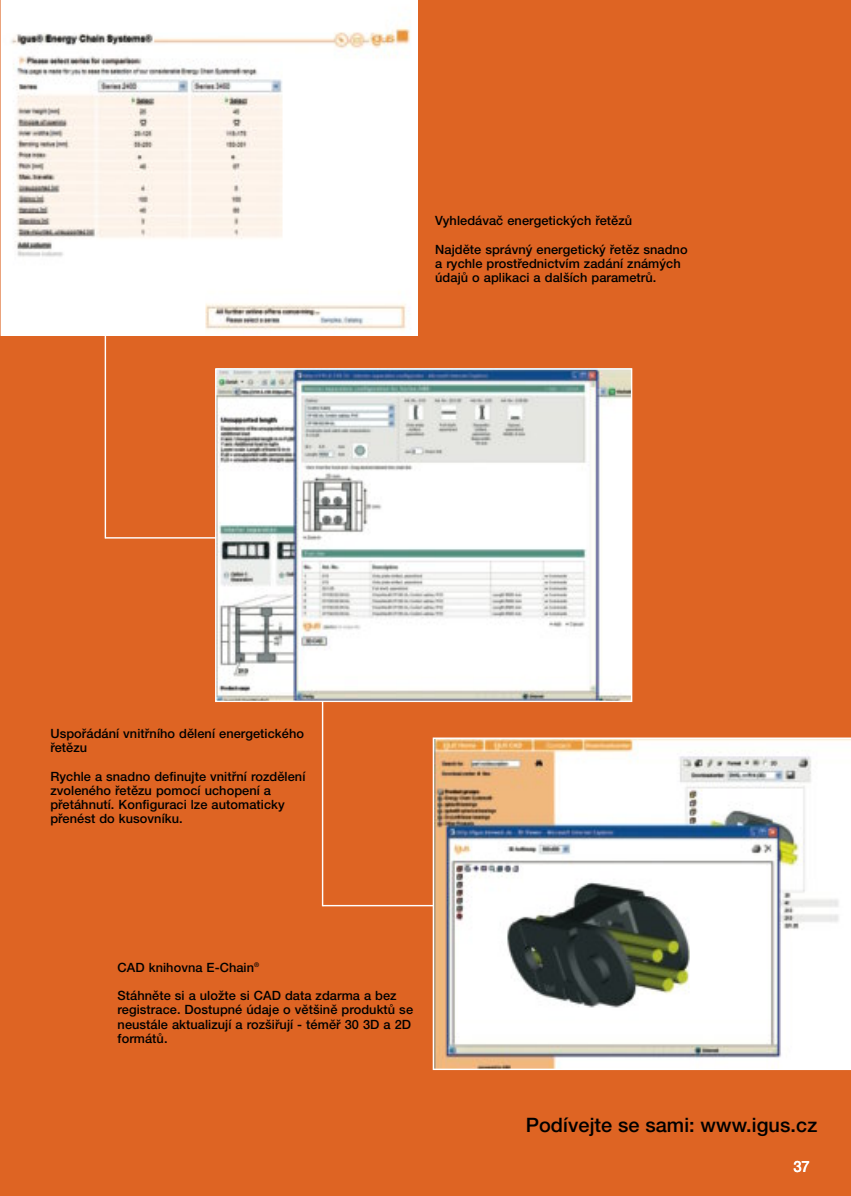
<style>
.page{position:relative;width:851px;height:1196px;background:#fff}
.page>*{position:absolute;margin:0;border:0;box-sizing:border-box;transform-origin:0 0}
.t1{font:500 19.8px "Helvetica Neue CE";letter-spacing:.005em;color:#000}
.t2{font:500 15.6px "Helvetica Neue CE";color:#fff;scale:.95 1}
.t3{font:500 12.8px/14.2px "Helvetica Neue CE";letter-spacing:.005em;color:#000}
</style>
<div class="page">
<div style="left:1px;top:0;width:849px;height:1196px;background:#de6423"></div>
<img style="left:432px;top:737px;width:418px;height:333px">
<hr style="left:105px;top:334px;width:1px;height:204px;background:#fff">
<hr style="left:105px;top:537px;width:111px;height:1px;background:#fff">
<hr style="left:322px;top:701px;width:1px;height:205px;background:#fff">
<hr style="left:322px;top:905px;width:111px;height:1px;background:#fff">
<img style="left:217px;top:370px;width:413px;height:330px">
<div style="left:215px;top:368px;width:417px;height:334px;border:1px solid #fff"></div>
<svg style="left:1px;top:0;width:416px;height:336px;background:#f7f4f1"></svg>
<p class="t3" style="left:435px;top:215px;width:198px">Vyhledávač energetických řetězů</p>
<p class="t3" style="left:435px;top:243px;width:254px">Najděte správný energetický řetěz snadno a rychle prostřednictvím zadání známých údajů o aplikaci a dalších parametrů.</p>
<p class="t3" style="left:50px;top:727px;width:255px">Uspořádání vnitřního dělení energetického řetězu</p>
<p class="t3" style="left:50px;top:770px;width:256px">Rychle a snadno definujte vnitřní rozdělení zvoleného řetězu pomocí uchopení a přetáhnutí. Konfiguraci lze automaticky přenést do kusovníku.</p>
<p class="t3" style="left:117px;top:961px;width:143px">CAD knihovna E-Chain<sup>®</sup></p>
<p class="t3" style="left:117px;top:990px;width:297px">Stáhněte si a uložte si CAD data zdarma a bez registrace. Dostupné údaje o většině produktů se neustále aktualizují a rozšiřují - téměř 30 3D a 2D formátů.</p>
<h1 class="t1" style="left:525px;top:1118px;width:293px">Podívejte se sami: www.igus.cz</h1>
<p class="t2" style="left:793px;top:1160px;width:18px">37</p>
</div>
